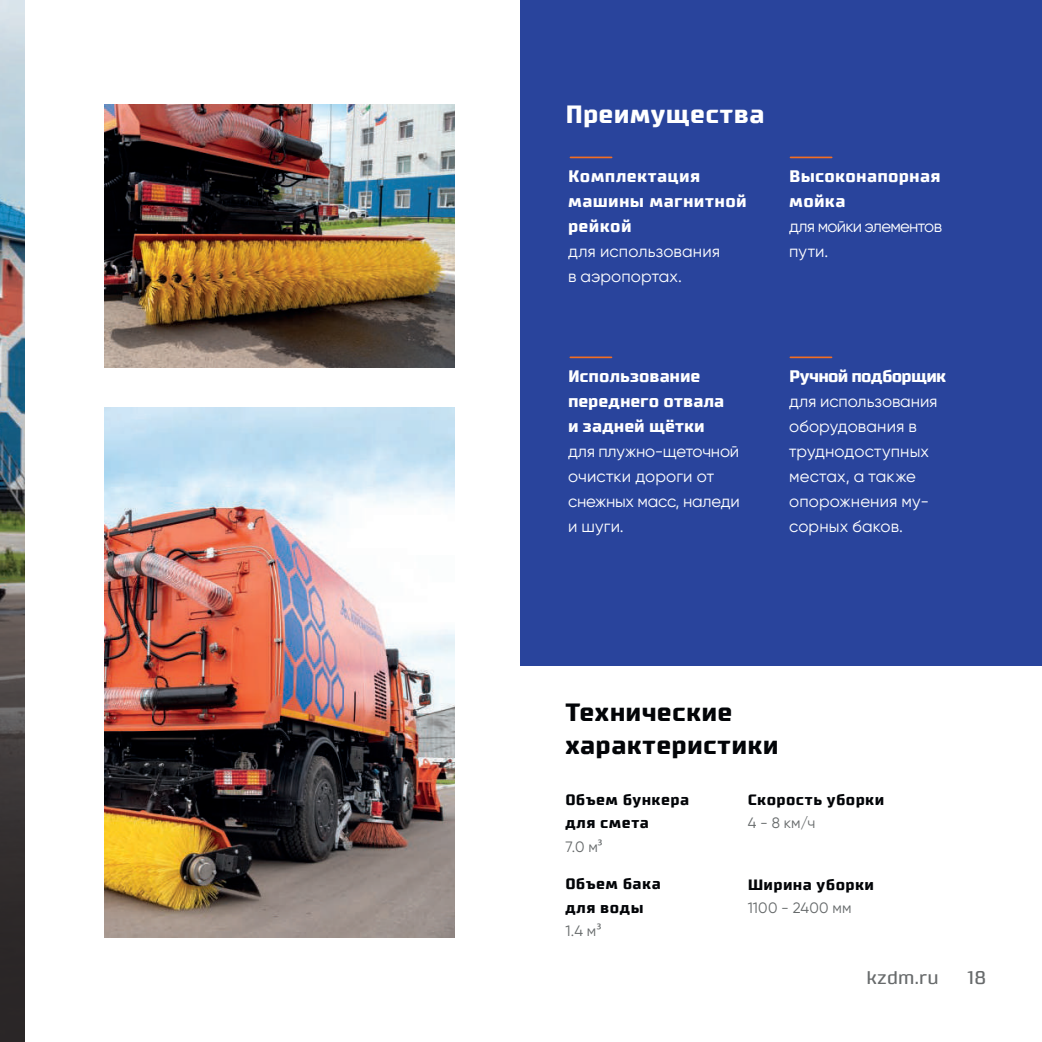
<style>
.page{position:relative;width:1042px;height:1042px;background:#fff}
.page>*{position:absolute;margin:0;border:0;box-sizing:border-box;transform-origin:0 0}
.t1{font:700 25.03px/33.2px "Supermolot";letter-spacing:.01em;color:#030508}
.t2{font:700 25.03px "Supermolot";letter-spacing:.01em;color:#fff}
.t3{font:18.38px "Supermolot";letter-spacing:.02em;color:#676a6b}
.t4{font:16.62px/25px "Gilroy";letter-spacing:.005em;color:#fff}
.t5{font:700 16.62px/25px "Supermolot";letter-spacing:.01em;color:#fff}
.t6{font:16.62px/25px "Gilroy";letter-spacing:-.015em;color:#fff}
.t7{font:16.62px/25px "Gilroy";letter-spacing:-.04em;color:#fff}
.t8{font:700 16.62px "Supermolot";letter-spacing:-.045em;color:#fff}
.t9{font:700 15.05px/23.3px "Supermolot";letter-spacing:.03em;color:#030508}
.t10{font:15.05px "Gilroy";letter-spacing:.01em;color:#666a6b}
.s1{font-family:"Myriad Pro"}
</style>
<div class="page">
<img style="left:0;top:0;width:25px;height:560px">
<svg style="left:0;top:560px;width:25px;height:482px;background:#423e3b"></svg>
<div style="left:521px;top:0;width:521px;height:665px;background:#29449c"></div>
<img style="left:105px;top:105px;width:350px;height:262px">
<img style="left:105px;top:408px;width:350px;height:529px">
<hr style="left:570px;top:157px;width:41px;height:1px;background:#f36e21">
<hr style="left:570px;top:356px;width:41px;height:2px;background:#f36e21">
<hr style="left:790px;top:157px;width:41px;height:1px;background:#f36e21">
<hr style="left:790px;top:356px;width:41px;height:2px;background:#f36e21">
<h1 class="t2" style="left:565px;top:98px;width:201px">Преимущества</h1>
<p class="t5" style="left:568px;top:164px;width:180px">Комплектация машины магнитной рейкой</p>
<p class="t4" style="left:568px;top:238px;width:154px">для использования в аэропортах.</p>
<p class="t5" style="left:789px;top:164px;width:153px">Высоконапорная мойка</p>
<p class="t7" style="left:789px;top:213px;width:154px">для мойки элементов пути.</p>
<p class="t5" style="left:568px;top:364px;width:158px">Использование переднего отвала и задней щётки</p>
<p class="t6" style="left:568px;top:438px;width:173px">для плужно-щеточной очистки дороги от снежных масс, наледи и шуги.</p>
<p class="t8" style="left:789px;top:366px;width:158px">Ручной подборщик</p>
<p class="t4" style="left:789px;top:388px;width:150px">для использования оборудования в труднодоступных местах, а также опорожнения му&shy;сорных баков.</p>
<h1 class="t1" style="left:565px;top:696px;width:215px">Технические характеристики</h1>
<p class="t9" style="left:565px;top:788px;width:125px">Объем бункера для смета</p>
<p class="t10" style="left:565px;top:837px;width:39px">7.0 м<span class="s1">³</span></p>
<p class="t9" style="left:748px;top:788px;width:138px">Скорость уборки</p>
<p class="t10" style="left:748px;top:814px;width:69px">4 - 8 км/ч</p>
<p class="t9" style="left:565px;top:872px;width:97px">Объем бака для воды</p>
<p class="t10" style="left:565px;top:921px;width:37px">1.4 м<span class="s1">³</span></p>
<p class="t9" style="left:748px;top:872px;width:128px">Ширина уборки</p>
<p class="t10" style="left:748px;top:898px;width:105px">1100 - 2400 мм</p>
<p class="t3" style="left:866px;top:966px;width:74px">kzdm.ru</p>
<p class="t3" style="left:967px;top:966px;width:20px">18</p>
</div>
